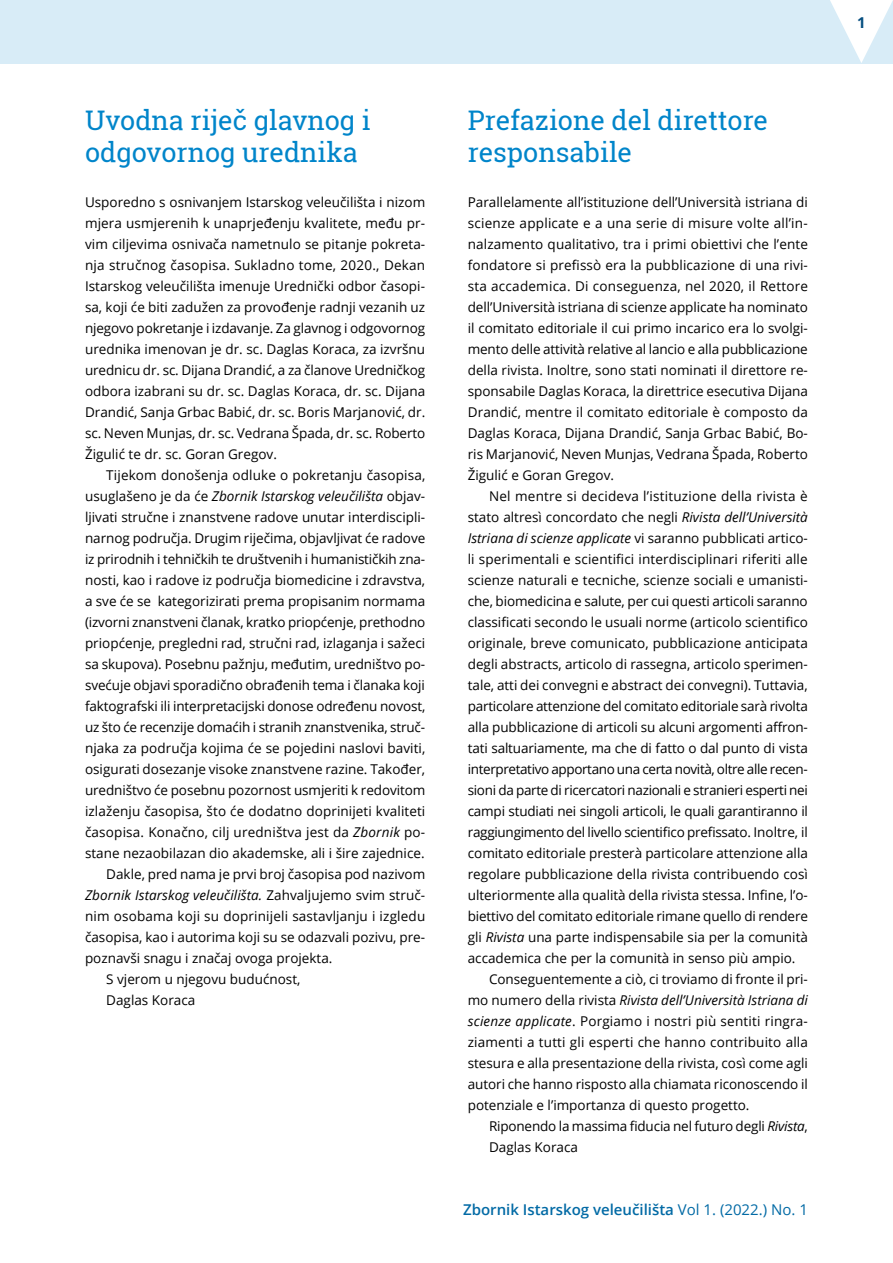
<style>
.page{position:relative;width:893px;height:1263px;background:#fff}
.page>*{position:absolute;margin:0;border:0;box-sizing:border-box;transform-origin:0 0}
.Naslov_uvodnik{font:27px/31.5px "Roboto Slab";color:#0085ca}
.t1{font:700 15px "Open Sans";color:#054e80}
.t2{font:600 14.85px "Open Sans";color:#026aa5}
.Paragraph{font:13.5px/21px "Open Sans";color:#000;text-align:justify}
.Paragraph_first{font:13.5px/21px "Open Sans";letter-spacing:-.005em;color:#000;text-align:justify}
.s1{font-style:italic}
.s2{font-weight:400}
</style>
<div class="page">
<div style="left:0;top:0;width:893px;height:63px;background:#d8ecf7"></div>
<svg style="left:830px;top:0;width:63px;height:63px"></svg>
<p class="Naslov_uvodnik" style="left:85px;top:105px;width:287px">Uvodna riječ glavnog i odgovornog urednika</p>
<p class="Paragraph_first" style="left:85px;top:191px;width:342px">Usporedno s osnivanjem Istarskog veleučilišta i nizom mjera usmjerenih k unaprjeđenju kvalitete, među pr&shy;vim ciljevima osnivača nametnulo se pitanje pokreta&shy;nja stručnog časopisa. Sukladno tome, 2020., Dekan Istarskog veleučilišta imenuje Urednički odbor časopi&shy;sa, koji će biti zadužen za provođenje radnji vezanih uz njegovo pokretanje i izdavanje. Za glavnog i odgovornog urednika imenovan je dr. sc. Daglas Koraca, za izvršnu urednicu dr. sc. Dijana Drandić, a za članove Uredničkog odbora izabrani su dr. sc. Daglas Koraca, dr. sc. Dijana Drandić, Sanja Grbac Babić, dr. sc. Boris Marjanović, dr. sc. Neven Munjas, dr. sc. Vedrana Špada, dr. sc. Roberto Žigulić te dr. sc. Goran Gregov.</p>
<p class="Paragraph" style="left:85px;top:464px;width:342px;text-indent:21px">Tijekom donošenja odluke o pokretanju časopisa, usuglašeno je da će <span class="s1">Zbornik Istarskog veleučilišta</span> objav&shy;ljivati stručne i znanstvene radove unutar interdiscipli&shy;narnog područja. Drugim riječima, objavljivat će radove iz prirodnih i tehničkih te društvenih i humanističkih zna&shy;nosti, kao i radove iz područja biomedicine i zdravstva, a sve će se kategorizirati prema propisanim normama (izvorni znanstveni članak, kratko priopćenje, prethodno priopćenje, pregledni rad, stručni rad, izlaganja i sažeci sa skupova). Posebnu pažnju, međutim, uredništvo po&shy;svećuje objavi sporadično obrađenih tema i članaka koji faktografski ili interpretacijski donose određenu novost, uz što će recenzije domaćih i stranih znanstvenika, struč&shy;njaka za područja kojima će se pojedini naslovi baviti, osigurati dosezanje visoke znanstvene razine. Također, uredništvo će posebnu pozornost usmjeriti k redovitom izlaženju časopisa, što će dodatno doprinijeti kvaliteti časopisa. Konačno, cilj uredništva jest da <span class="s1">Zbornik</span> po&shy;stane nezaobilazan dio akademske, ali i šire zajednice.</p>
<p class="Paragraph" style="left:85px;top:863px;width:342px;text-indent:21px">Dakle, pred nama je prvi broj časopisa pod nazivom <span class="s1">Zbornik Istarskog veleučilišta.</span> Zahvaljujemo svim struč&shy;nim osobama koji su doprinijeli sastavljanju i izgledu časopisa, kao i autorima koji su se odazvali pozivu, pre&shy;poznavši snagu i značaj ovoga projekta.</p>
<p class="Paragraph" style="left:106px;top:968px;width:196px">S vjerom u njegovu budućnost,</p>
<p class="Paragraph" style="left:106px;top:989px;width:91px">Daglas Koraca</p>
<p class="Naslov_uvodnik" style="left:468px;top:105px;width:302px">Prefazione del direttore responsabile</p>
<p class="Paragraph" style="left:468px;top:191px;width:342px">Parallelamente all’istituzione dell’Università istriana di scienze applicate e a una serie di misure volte all’in&shy;nalzamento qualitativo, tra i primi obiettivi che l’ente fondatore si prefissò era la pubblicazione di una rivi&shy;sta accademica. Di conseguenza, nel 2020, il Rettore dell’Università istriana di scienze applicate ha nominato il comitato editoriale il cui primo incarico era lo svolgi&shy;mento delle attività relative al lancio e alla pubblicazione della rivista. Inoltre, sono stati nominati il direttore re&shy;sponsabile Daglas Koraca, la direttrice esecutiva Dijana Drandić, mentre il comitato editoriale è composto da Daglas Koraca, Dijana Drandić, Sanja Grbac Babić, Bo&shy;ris Marjanović, Neven Munjas, Vedrana Špada, Roberto Žigulić e Goran Gregov.</p>
<p class="Paragraph" style="left:468px;top:485px;width:342px;text-indent:21px">Nel mentre si decideva l’istituzione della rivista è stato altresì concordato che negli <span class="s1">Rivista dell’Università Istriana di scienze applicate</span> vi saranno pubblicati artico&shy;li sperimentali e scientifici interdisciplinari riferiti alle scienze naturali e tecniche, scienze sociali e umanisti&shy;che, biomedicina e salute, per cui questi articoli saranno classificati secondo le usuali norme (articolo scientifico originale, breve comunicato, pubblicazione anticipata degli abstracts, articolo di rassegna, articolo sperimen&shy;tale, atti dei convegni e abstract dei convegni). Tuttavia, particolare attenzione del comitato editoriale sarà rivolta alla pubblicazione di articoli su alcuni argomenti affron&shy;tati saltuariamente, ma che di fatto o dal punto di vista interpretativo apportano una certa novità, oltre alle recen&shy;sioni da parte di ricercatori nazionali e stranieri esperti nei campi studiati nei singoli articoli, le quali garantiranno il raggiungimento del livello scientifico prefissato. Inoltre, il comitato editoriale presterà particolare attenzione alla regolare pubblicazione della rivista contribuendo così ulteriormente alla qualità della rivista stessa. Infine, l’o&shy;biettivo del comitato editoriale rimane quello di rendere gli <span class="s1">Rivista</span> una parte indispensabile sia per la comunità accademica che per la comunità in senso più ampio.</p>
<p class="Paragraph" style="left:468px;top:968px;width:342px;text-indent:21px">Conseguentemente a ciò, ci troviamo di fronte il pri&shy;mo numero della rivista <span class="s1">Rivista dell’Università Istriana di scienze applicate</span>. Porgiamo i nostri più sentiti ringra&shy;ziamenti a tutti gli esperti che hanno contribuito alla stesura e alla presentazione della rivista, così come agli autori che hanno risposto alla chiamata riconoscendo il potenziale e l’importanza di questo progetto.</p>
<p class="Paragraph" style="left:489px;top:1115px;width:320px">Riponendo la massima fiducia nel futuro degli <span class="s1">Rivista</span>,</p>
<p class="Paragraph" style="left:489px;top:1136px;width:91px">Daglas Koraca</p>
<p class="t2" style="left:463px;top:1200px;width:346px">Zbornik Istarskog veleučilišta <span class="s2">Vol 1. (2022.) No. 1</span></p>
<p class="t1" style="left:857px;top:12px;width:10px">1</p>
</div>
